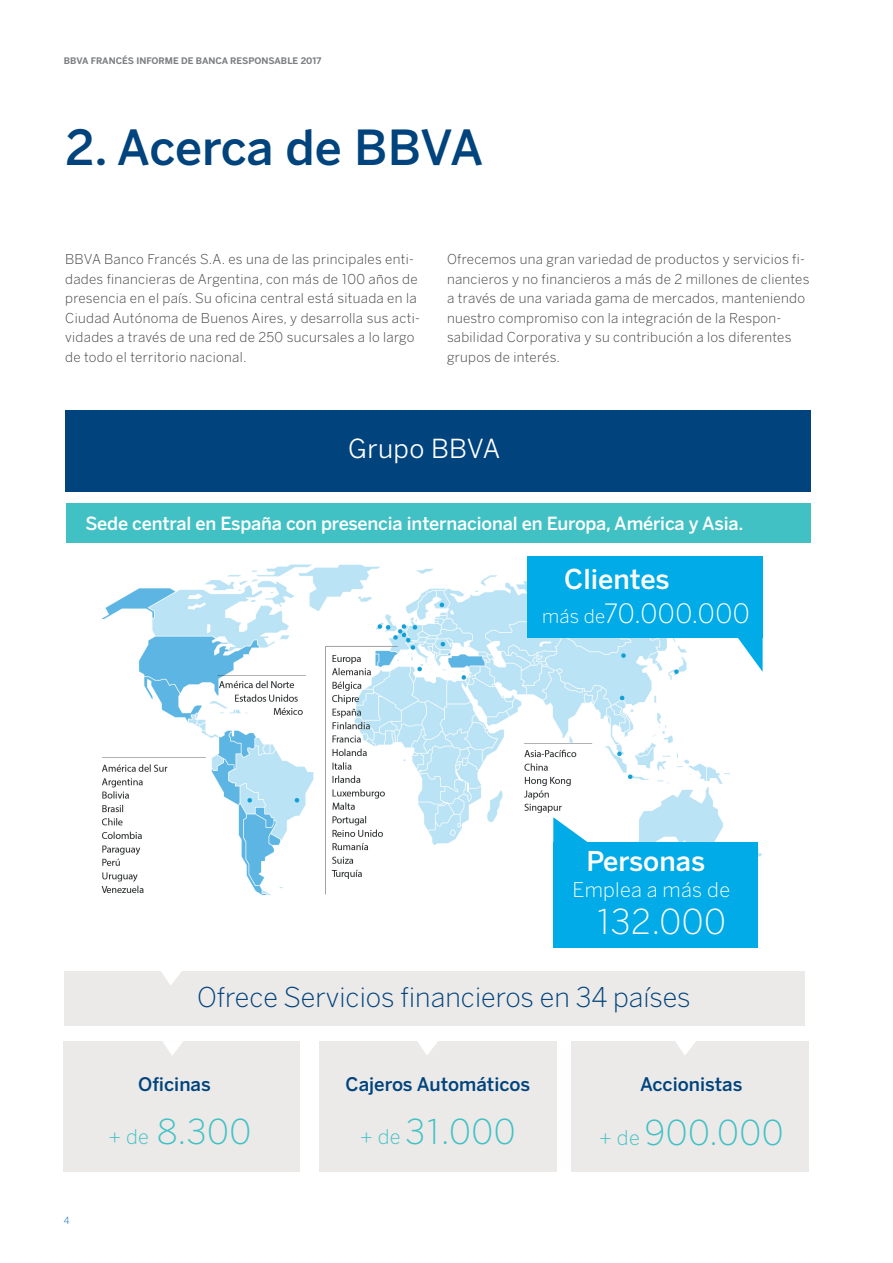
<style>
.page{position:relative;width:893px;height:1263px;background:#fff}
.page>*{position:absolute;margin:0;border:0;box-sizing:border-box;transform-origin:0 0}
._2011Apertura{font:500 48px "Benton Sans BBVA";letter-spacing:-.01em;color:#01437c}
._2013TEXTO{font:300 33.9px "Benton Sans BBVA";letter-spacing:.015em;color:#41c1c4}
._2013TEXTO-2{font:300 33.9px "Benton Sans BBVA";letter-spacing:.015em;color:#fff}
.titulo_seccion{font:500 27.15px "Benton Sans BBVA";color:#fff}
.titulo_seccion-2{font:300 27px "Benton Sans BBVA";color:#01437c}
._2013TEXTO-3{font:300 26.4px "Benton Sans BBVA";letter-spacing:.015em;color:#fff}
._2013TEXTO-4{font:26.1px "Benton Sans BBVA";letter-spacing:.015em;color:#fff}
._2013TEXTO-5{font:300 20.1px "Benton Sans BBVA";letter-spacing:.015em;color:#fff}
._2013TEXTO-6{font:300 18.75px "Benton Sans BBVA";color:#fff}
.titulo_seccion-3{font:500 18.6px "Benton Sans BBVA";color:#01437c}
._2013TEXTO-7{font:500 18px "Benton Sans BBVA";letter-spacing:-.01em;color:#fff}
._2013TEXTO-8{font:300 13.5px/19.5px "Benton Sans BBVA";letter-spacing:.02em;color:#3e3e3f}
.t1{font:300 9.75px "Benton Sans BBVA";color:#0071bb}
.t2{font:700 9px "Benton Sans BBVA";color:#7e8083}
.s1{font-size:20.1px}
</style>
<div class="page">
<img style="left:101px;top:564px;width:661px;height:331px">
<div style="left:319px;top:1041px;width:237px;height:131px;background:#ebeae9"></div>
<div style="left:571px;top:1041px;width:238px;height:131px;background:#ebeae9"></div>
<div style="left:64px;top:1041px;width:236px;height:131px;background:#ebeae9"></div>
<div style="left:64px;top:971px;width:741px;height:54px;background:#ebeae9"></div>
<svg style="left:161px;top:971px;width:21px;height:14px"></svg>
<svg style="left:675px;top:1041px;width:21px;height:14px"></svg>
<svg style="left:418px;top:1041px;width:20px;height:14px"></svg>
<svg style="left:163px;top:1041px;width:20px;height:14px"></svg>
<div style="left:65px;top:410px;width:746px;height:81px;background:#01437c"></div>
<div style="left:66px;top:503px;width:744px;height:39px;background:#41c1c4"></div>
<div style="left:527px;top:557px;width:236px;height:81px;background:#00abe7"></div>
<svg style="left:738px;top:638px;width:25px;height:34px"></svg>
<div style="left:553px;top:842px;width:205px;height:105px;background:#00abe7"></div>
<svg style="left:553px;top:817px;width:34px;height:25px"></svg>
<p class="t2" style="left:64px;top:55px;width:259px">BBVA FRANCÉS INFORME DE BANCA RESPONSABLE 2017</p>
<p class="_2011Apertura" style="left:66px;top:118px;width:419px">2. Acerca de BBVA</p>
<p class="_2013TEXTO-8" style="left:65px;top:249px;width:356px">BBVA Banco Francés S.A. es una de las principales enti&shy;dades financieras de Argentina, con más de 100 años de presencia en el país. Su oficina central está situada en la Ciudad Autónoma de Buenos Aires, y desarrolla sus acti&shy;vidades a través de una red de 250 sucursales a lo largo de todo el territorio nacional.</p>
<p class="_2013TEXTO-8" style="left:447px;top:249px;width:364px">Ofrecemos una gran variedad de productos y servicios fi&shy;nancieros y no financieros a más de 2 millones de clientes a través de una variada gama de mercados, manteniendo nuestro compromiso con la integración de la Respon&shy;sabilidad Corporativa y su contribución a los diferentes grupos de interés.</p>
<p class="_2013TEXTO-4" style="left:348px;top:433px;width:154px">Grupo BBVA</p>
<p class="_2013TEXTO-7" style="left:85px;top:512px;width:659px">Sede central en España con presencia internacional en Europa, América y Asia.</p>
<p class="titulo_seccion" style="left:564px;top:562px;width:107px">Clientes</p>
<p class="_2013TEXTO-6" style="left:542px;top:605px;width:65px">más de</p>
<p class="_2013TEXTO-3" style="left:604px;top:598px;width:147px">70.000.000</p>
<p class="titulo_seccion" style="left:587px;top:844px;width:120px">Personas</p>
<p class="_2013TEXTO-5" style="left:573px;top:878px;width:159px">Emplea a más de</p>
<p class="_2013TEXTO-2" style="left:596px;top:902px;width:131px">132.000</p>
<p class="titulo_seccion-2" style="left:197px;top:981px;width:495px">Ofrece Servicios financieros en 34 países</p>
<p class="t1" style="left:64px;top:1214px;width:7px">4</p>
<p class="titulo_seccion-3" style="left:138px;top:1073px;width:74px">Oficinas</p>
<p class="_2013TEXTO" style="left:109px;top:1111px;width:144px"><span class="s1">+ de</span> 8.300</p>
<p class="titulo_seccion-3" style="left:345px;top:1073px;width:186px">Cajeros Automáticos</p>
<p class="_2013TEXTO" style="left:360px;top:1111px;width:157px"><span class="s1">+ de</span> 31.000</p>
<p class="titulo_seccion-3" style="left:640px;top:1073px;width:104px">Accionistas</p>
<p class="_2013TEXTO" style="left:599px;top:1113px;width:186px"><span class="s1">+ de</span> 900.000</p>
</div>
